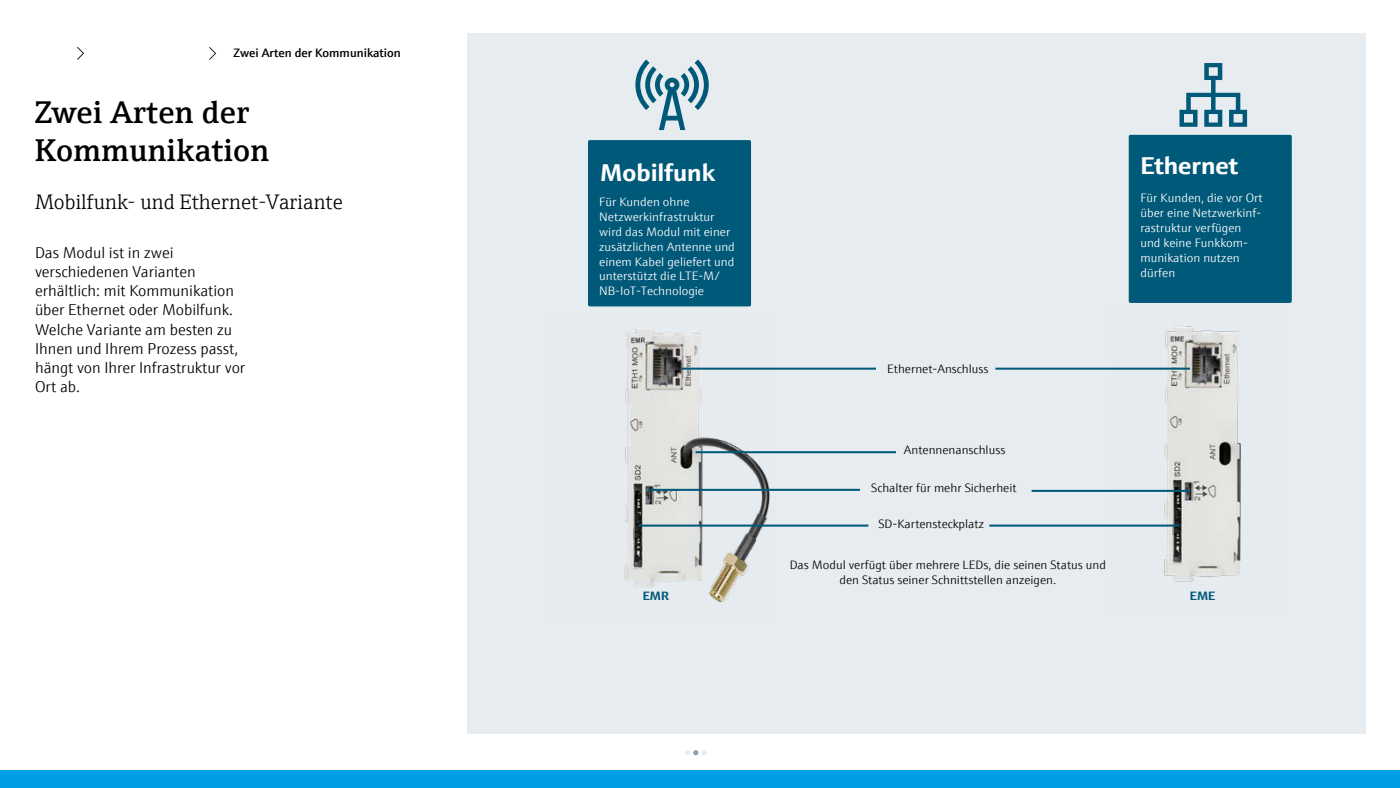
<style>
.page{position:relative;width:1400px;height:788px;background:#fff}
.page>*{position:absolute;margin:0;border:0;box-sizing:border-box;transform-origin:0 0}
.t1{font:600 31.5px/37.8px "E+H Serif";letter-spacing:.01em;color:#000}
.t2{font:700 24.32px "E+H Sans";color:#fff}
.t3{font:300 21px "E+H Serif";color:#000}
.t4{font:300 15.75px/19.2px "E+H Sans";letter-spacing:-.005em;color:#000}
.t5{font:300 12.25px/14.9px "E+H Sans";color:#fff}
.t6{font:600 12.25px "E+H Sans";color:#000}
.t7{font:300 12.16px/14.9px "E+H Sans";color:#000;text-align:center}
.t8{font:700 12.16px "E+H Sans";color:#005979}
</style>
<div class="page">
<div style="left:467px;top:33px;width:899px;height:700px;background:#e7ecf0"></div>
<div style="left:588px;top:140px;width:163px;height:166px;background:#005979;border-radius:2px"></div>
<div style="left:1129px;top:135px;width:163px;height:168px;background:#005979;border-radius:2px"></div>
<img style="left:624px;top:327px;width:151px;height:276px">
<img style="left:1110px;top:326px;width:132px;height:256px">
<svg style="left:685px;top:750px;width:22px;height:5px"></svg>
<svg style="left:77px;top:47px;width:7px;height:13px"></svg>
<svg style="left:209px;top:47px;width:7px;height:13px"></svg>
<div style="left:0;top:770px;width:1400px;height:18px;background:#009fe3"></div>
<hr style="left:995px;top:367px;width:195px;height:2px;background:#005979">
<hr style="left:681px;top:367px;width:195px;height:2px;background:#005979">
<hr style="left:696px;top:451px;width:200px;height:2px;background:#005979">
<hr style="left:648px;top:489px;width:212px;height:2px;background:#005979">
<hr style="left:1032px;top:490px;width:158px;height:2px;background:#005979">
<hr style="left:638px;top:524px;width:230px;height:2px;background:#005979">
<hr style="left:989px;top:524px;width:190px;height:2px;background:#005979">
<svg style="left:635px;top:60px;width:74px;height:70px"></svg>
<svg style="left:1180px;top:63px;width:67px;height:64px"></svg>
<p class="t6" style="left:234px;top:43px;width:169px">Zwei Arten der Kommunikation</p>
<h1 class="t1" style="left:35px;top:90px;width:236px">Zwei Arten der<br>Kommunikation</h1>
<h3 class="t3" style="left:35px;top:186px;width:309px">Mobilfunk- und Ethernet-Variante</h3>
<p class="t4" style="left:35px;top:241px;width:212px">Das Modul ist in zwei verschiedenen Varianten erhältlich: mit Kommunikation über Ethernet oder Mobilfunk.<br>Welche Variante am besten zu<br>Ihnen und Ihrem Prozess passt, hängt von Ihrer Infrastruktur vor<br>Ort ab.</p>
<h2 class="t2" style="left:600px;top:153px;width:116px">Mobilfunk</h2>
<h2 class="t2" style="left:1140px;top:146px;width:99px">Ethernet</h2>
<p class="t5" style="left:1140px;top:190px;width:124px">Für Kunden, die vor Ort über eine Netzwerkinf&shy;rastruktur verfügen und keine Funkkom&shy;munikation nutzen dürfen</p>
<p class="t5" style="left:599px;top:193px;width:137px">Für Kunden ohne<br>Netzwerkinfrastruktur wird das Modul mit einer zusätzlichen Antenne und einem Kabel geliefert und unterstützt die LTE-M/<br>NB-IoT-Technologie</p>
<p class="t7" style="left:887px;top:360px;width:103px">Ethernet-Anschluss</p>
<p class="t7" style="left:904px;top:442px;width:103px">Antennenanschluss</p>
<p class="t7" style="left:871px;top:480px;width:147px">Schalter für mehr Sicherheit</p>
<p class="t7" style="left:878px;top:515px;width:107px">SD-Kartensteckplatz</p>
<p class="t7" style="left:790px;top:556px;width:318px">Das Modul verfügt über mehrere LEDs, die seinen Status und den Status seiner Schnittstellen anzeigen.</p>
<p class="t8" style="left:643px;top:586px;width:28px">EMR</p>
<p class="t8" style="left:1190px;top:586px;width:27px">EME</p>
</div>
